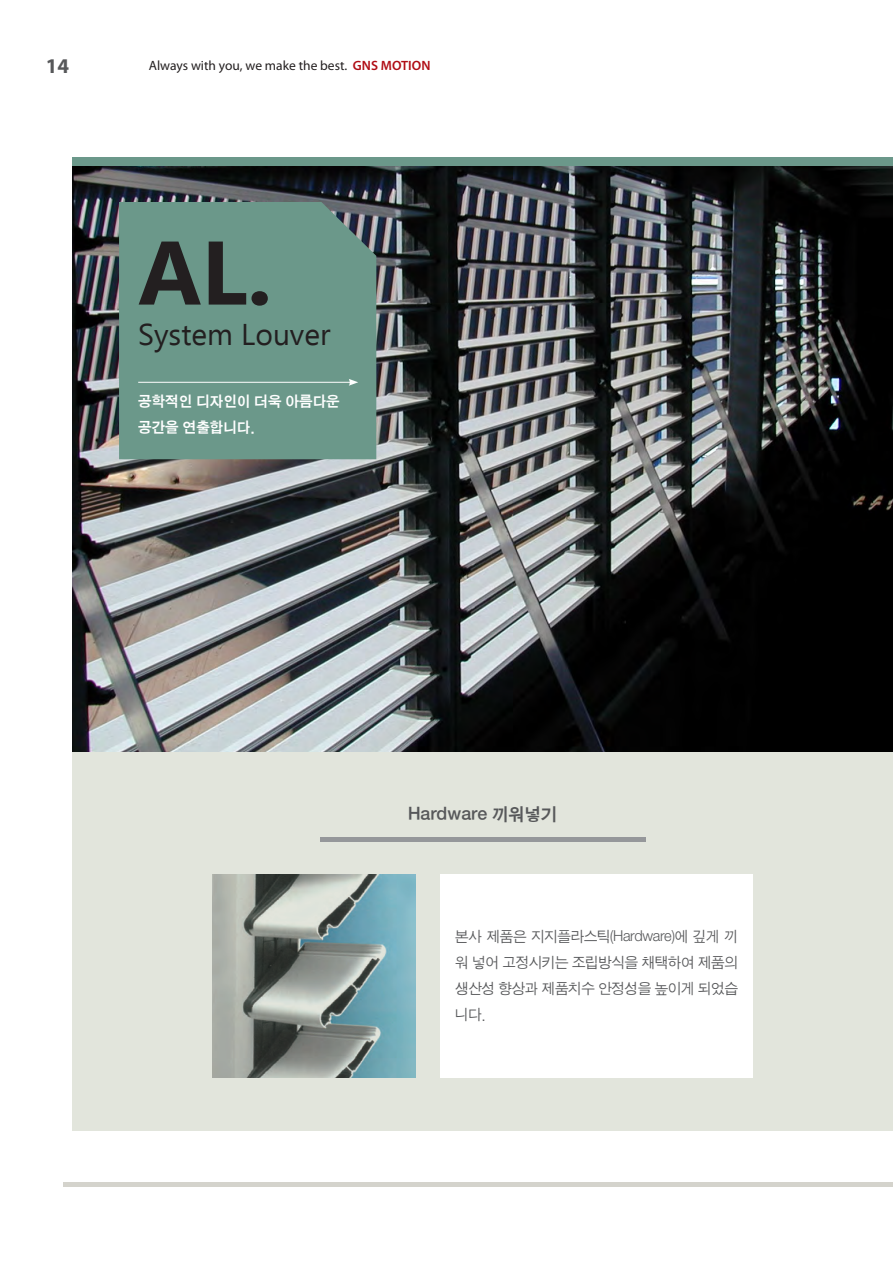
<style>
.page{position:relative;width:893px;height:1263px;background:#fff}
.page>*{position:absolute;margin:0;border:0;box-sizing:border-box;transform-origin:0 0}
.ÙÅÁ_Û{font:700 90px "Ebrima";color:#231f20}
.ÙÅÁ_Û-2{font:30px "Ebrima";color:#231f20}
.t1{font:700 21px "Myriad Pro";color:#57585a}
.ÙÅÁ_Û-3{font:18px "Sand Kg";color:#57585a}
.ÙÅÁ_Û-4{font:15px/26px "Sand Jg";letter-spacing:-.025em;color:#57585a;text-align:justify}
.ÙÅÁ_Û-5{font:15px/26px "Sand Kg";color:#fff}
.t2{font:13.5px "Myriad Pro";color:#231f20}
.s1{font-weight:600;color:#b00d15}
</style>
<div class="page">
<div style="left:72px;top:157px;width:821px;height:974px;background:#e2e5dc"></div>
<img style="left:72px;top:166px;width:821px;height:586px">
<hr style="left:64px;top:1182px;width:829px;height:4px;background:#d4d3cc">
<hr style="left:320px;top:837px;width:325px;height:4px;background:#95979a">
<div style="left:72px;top:157px;width:821px;height:9px;background:#6b988a"></div>
<div style="left:441px;top:874px;width:312px;height:203px;background:#fff"></div>
<img style="left:213px;top:874px;width:203px;height:203px">
<div style="left:119px;top:202px;width:257px;height:257px;background:#6b988a"></div>
<hr style="left:138px;top:382px;width:213px;height:1px;background:#fff">
<svg style="left:349px;top:379px;width:9px;height:7px"></svg>
<p class="t1" style="left:46px;top:52px;width:25px">14</p>
<p class="t2" style="left:149px;top:57px;width:283px">Always with you, we make the best. <span class="s1">GNS MOTION</span></p>
<p class="ÙÅÁ_Û" style="left:138px;top:206px;width:135px">AL.</p>
<p class="ÙÅÁ_Û-2" style="left:138px;top:313px;width:194px">System Louver</p>
<p class="ÙÅÁ_Û-5" style="left:138px;top:389px;width:203px">공학적인 디자인이 더욱 아름다운 공간을 연출합니다.</p>
<p class="ÙÅÁ_Û-3" style="left:408px;top:805px;width:151px">Hardware 끼워넣기</p>
<p class="ÙÅÁ_Û-4" style="left:455px;top:924px;width:284px">본사 제품은 지지플라스틱(Hardware)에 깊게 끼 워 넣어 고정시키는 조립방식을 채택하여 제품의 생산성 향상과 제품치수 안정성을 높이게 되었습 니다.</p>
</div>
